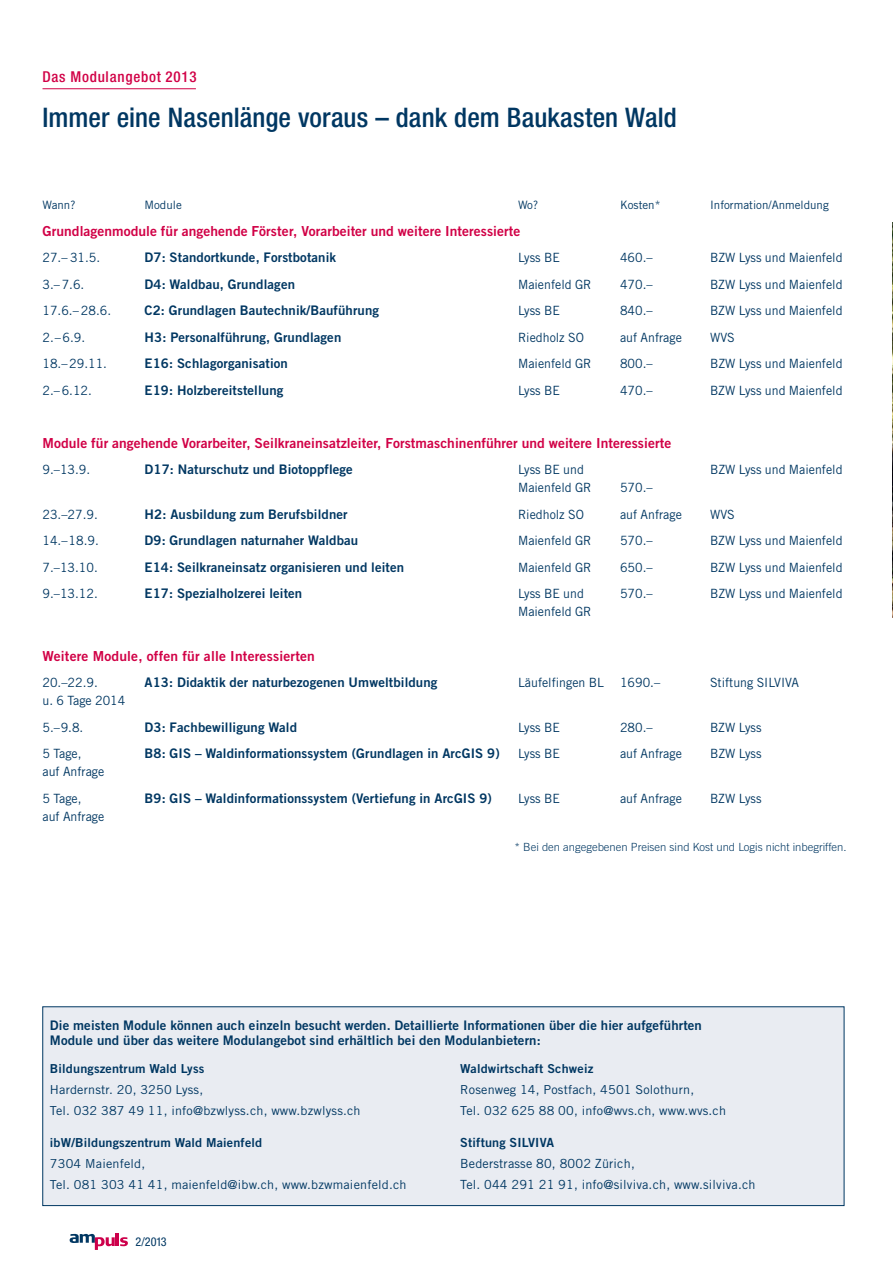
<style>
.page{position:relative;width:893px;height:1263px;background:#fff}
.page>*{position:absolute;margin:0;border:0;box-sizing:border-box;transform-origin:0 0}
.t1{font:500 condensed 27px "Helvetica Neue";letter-spacing:.005em;color:#003762}
.t2{font:500 condensed 15px "Helvetica Neue";letter-spacing:.05em;color:#d10046}
.t3{font:13.8px "Trade Gothic Bold Two";letter-spacing:.005em;color:#d10046}
.t4{font:13.2px/15px "Trade Gothic Bold Two";letter-spacing:.01em;color:#003762}
.t5{font:12.75px/26.5px "Trade Gothic";color:#003762}
.t6{font:12.6px/21px "Trade Gothic";letter-spacing:.015em;color:#003762}
.t7{font:12.6px "Trade Gothic Bold Two";letter-spacing:.015em;color:#003762}
.t8{font:12.3px/21px "Trade Gothic";letter-spacing:.015em;color:#003762}
.t9{font:12.3px "Trade Gothic Bold Two";letter-spacing:.015em;color:#003762}
.t10{font:condensed 12.15px "Helvetica Neue";color:#003762}
.t11{font:11.55px "Trade Gothic";color:#003762}
.t12{font:300 11.25px "Trade Gothic";color:#003762}
</style>
<div class="page">
<svg style="left:70px;top:1233px;width:58px;height:17px"></svg>
<hr style="left:43px;top:88px;width:153px;height:1px;background:#d10046">
<div style="left:43px;top:1006px;width:801px;height:200px;background:#e9ecf2;border:1px solid #003762"></div>
<img style="left:892px;top:222px;width:1px;height:396px">
<p class="t2" style="left:43px;top:68px;width:156px">Das Modulangebot 2013</p>
<h1 class="t1" style="left:43px;top:102px;width:636px">Immer eine Nasenlänge voraus – dank dem Baukasten Wald</h1>
<p class="t11" style="left:43px;top:198px;width:34px">Wann?</p>
<p class="t11" style="left:145px;top:198px;width:39px">Module</p>
<p class="t11" style="left:518px;top:198px;width:22px">Wo?</p>
<p class="t11" style="left:620px;top:198px;width:42px">Kosten*</p>
<p class="t11" style="left:710px;top:198px;width:120px">Information/Anmeldung</p>
<p class="t3" style="left:43px;top:222px;width:479px">Grundlagenmodule für angehende Förster, Vorarbeiter und weitere Interessierte</p>
<p class="t5" style="left:43px;top:244px;width:59px">27.– 31.5.</p>
<p class="t4" style="left:145px;top:250px;width:193px">D7: Standortkunde, Forstbotanik</p>
<p class="t5" style="left:518px;top:244px;width:43px">Lyss BE</p>
<p class="t5" style="left:620px;top:244px;width:34px">460.–</p>
<p class="t5" style="left:710px;top:244px;width:134px">BZW Lyss und Maienfeld</p>
<p class="t5" style="left:43px;top:271px;width:43px">3.–7.6.</p>
<p class="t4" style="left:145px;top:276px;width:152px">D4: Waldbau, Grundlagen</p>
<p class="t5" style="left:518px;top:271px;width:75px">Maienfeld GR</p>
<p class="t5" style="left:620px;top:271px;width:34px">470.–</p>
<p class="t5" style="left:710px;top:271px;width:134px">BZW Lyss und Maienfeld</p>
<p class="t5" style="left:43px;top:297px;width:70px">17.6.– 28.6.</p>
<p class="t4" style="left:145px;top:303px;width:236px">C2: Grundlagen Bautechnik/Bauführung</p>
<p class="t5" style="left:518px;top:297px;width:43px">Lyss BE</p>
<p class="t5" style="left:620px;top:297px;width:34px">840.–</p>
<p class="t5" style="left:710px;top:297px;width:134px">BZW Lyss und Maienfeld</p>
<p class="t5" style="left:43px;top:324px;width:44px">2.–6.9.</p>
<p class="t4" style="left:145px;top:329px;width:198px">H3: Personalführung, Grundlagen</p>
<p class="t5" style="left:518px;top:324px;width:67px">Riedholz SO</p>
<p class="t5" style="left:620px;top:324px;width:63px">auf Anfrage</p>
<p class="t5" style="left:710px;top:324px;width:26px">WVS</p>
<p class="t5" style="left:43px;top:350px;width:66px">18.–29.11.</p>
<p class="t4" style="left:145px;top:356px;width:145px">E16: Schlagorganisation</p>
<p class="t5" style="left:518px;top:350px;width:75px">Maienfeld GR</p>
<p class="t5" style="left:620px;top:350px;width:34px">800.–</p>
<p class="t5" style="left:710px;top:350px;width:134px">BZW Lyss und Maienfeld</p>
<p class="t5" style="left:43px;top:377px;width:51px">2.–6.12.</p>
<p class="t4" style="left:145px;top:382px;width:140px">E19: Holzbereitstellung</p>
<p class="t5" style="left:518px;top:377px;width:43px">Lyss BE</p>
<p class="t5" style="left:620px;top:377px;width:34px">470.–</p>
<p class="t5" style="left:710px;top:377px;width:134px">BZW Lyss und Maienfeld</p>
<p class="t3" style="left:43px;top:434px;width:630px">Module für angehende Vorarbeiter, Seilkraneinsatzleiter, Forstmaschinenführer und weitere Interessierte</p>
<p class="t5" style="left:43px;top:456px;width:49px">9.–13.9.</p>
<p class="t4" style="left:145px;top:462px;width:210px">D17: Naturschutz und Biotoppflege</p>
<p class="t5" style="left:518px;top:456px;width:67px">Lyss BE und</p>
<p class="t5" style="left:710px;top:456px;width:134px">BZW Lyss und Maienfeld</p>
<p class="t5" style="left:518px;top:474px;width:75px">Maienfeld GR</p>
<p class="t5" style="left:620px;top:474px;width:34px">570.–</p>
<p class="t5" style="left:43px;top:501px;width:57px">23.–27.9.</p>
<p class="t4" style="left:145px;top:506px;width:205px">H2: Ausbildung zum Berufsbildner</p>
<p class="t5" style="left:518px;top:501px;width:67px">Riedholz SO</p>
<p class="t5" style="left:620px;top:501px;width:63px">auf Anfrage</p>
<p class="t5" style="left:710px;top:501px;width:26px">WVS</p>
<p class="t5" style="left:43px;top:527px;width:58px">14.–18.9.</p>
<p class="t4" style="left:145px;top:533px;width:215px">D9: Grundlagen naturnaher Waldbau</p>
<p class="t5" style="left:518px;top:527px;width:75px">Maienfeld GR</p>
<p class="t5" style="left:620px;top:527px;width:34px">570.–</p>
<p class="t5" style="left:710px;top:527px;width:134px">BZW Lyss und Maienfeld</p>
<p class="t5" style="left:43px;top:554px;width:57px">7.–13.10.</p>
<p class="t4" style="left:145px;top:559px;width:261px">E14: Seilkraneinsatz organisieren und leiten</p>
<p class="t5" style="left:518px;top:554px;width:75px">Maienfeld GR</p>
<p class="t5" style="left:620px;top:554px;width:34px">650.–</p>
<p class="t5" style="left:710px;top:554px;width:134px">BZW Lyss und Maienfeld</p>
<p class="t5" style="left:43px;top:580px;width:57px">9.–13.12.</p>
<p class="t4" style="left:145px;top:586px;width:159px">E17: Spezialholzerei leiten</p>
<p class="t5" style="left:518px;top:580px;width:67px">Lyss BE und</p>
<p class="t5" style="left:620px;top:580px;width:34px">570.–</p>
<p class="t5" style="left:710px;top:580px;width:134px">BZW Lyss und Maienfeld</p>
<p class="t5" style="left:518px;top:598px;width:75px">Maienfeld GR</p>
<p class="t3" style="left:43px;top:647px;width:274px">Weitere Module, offen für alle Interessierten</p>
<p class="t5" style="left:43px;top:669px;width:57px">20.–22.9.</p>
<p class="t4" style="left:145px;top:675px;width:294px">A13: Didaktik der naturbezogenen Umweltbildung</p>
<p class="t5" style="left:518px;top:669px;width:87px">Läufelfingen BL</p>
<p class="t5" style="left:620px;top:669px;width:42px">1690.–</p>
<p class="t5" style="left:710px;top:669px;width:91px">Stiftung SILVIVA</p>
<p class="t5" style="left:43px;top:687px;width:84px">u. 6 Tage 2014<br>5.–9.8.</p>
<p class="t4" style="left:145px;top:719px;width:154px">D3: Fachbewilligung Wald</p>
<p class="t5" style="left:518px;top:714px;width:43px">Lyss BE</p>
<p class="t5" style="left:620px;top:714px;width:34px">280.–</p>
<p class="t5" style="left:710px;top:714px;width:53px">BZW Lyss</p>
<p class="t5" style="left:43px;top:740px;width:41px">5 Tage,</p>
<p class="t4" style="left:145px;top:746px;width:357px">B8: GIS – Waldinformationssystem (Grundlagen in ArcGIS 9)</p>
<p class="t5" style="left:518px;top:740px;width:43px">Lyss BE</p>
<p class="t5" style="left:620px;top:740px;width:63px">auf Anfrage</p>
<p class="t5" style="left:710px;top:740px;width:53px">BZW Lyss</p>
<p class="t5" style="left:43px;top:758px;width:63px">auf Anfrage<br>5 Tage,</p>
<p class="t4" style="left:145px;top:790px;width:349px">B9: GIS – Waldinformationssystem (Vertiefung in ArcGIS 9)</p>
<p class="t5" style="left:518px;top:785px;width:43px">Lyss BE</p>
<p class="t5" style="left:620px;top:785px;width:63px">auf Anfrage</p>
<p class="t5" style="left:710px;top:785px;width:53px">BZW Lyss</p>
<p class="t5" style="left:43px;top:803px;width:63px">auf Anfrage</p>
<p class="t12" style="left:514px;top:840px;width:333px">* Bei den angegebenen Preisen sind Kost und Logis nicht inbegriffen.</p>
<p class="t4" style="left:50px;top:1018px;width:653px">Die meisten Module können auch einzeln besucht werden. Detaillierte Informationen über die hier aufgeführten<br>Module und über das weitere Modulangebot sind erhältlich bei den Modulanbietern:</p>
<p class="t9" style="left:50px;top:1061px;width:156px">Bildungszentrum Wald Lyss</p>
<p class="t8" style="left:50px;top:1079px;width:312px">Hardernstr. 20, 3250 Lyss,<br>Tel. 032 387 49 11, info@bzwlyss.ch, www.bzwlyss.ch</p>
<p class="t9" style="left:50px;top:1135px;width:214px">ibW/Bildungszentrum Wald Maienfeld</p>
<p class="t8" style="left:50px;top:1153px;width:358px">7304 Maienfeld,<br>Tel. 081 303 41 41, maienfeld@ibw.ch, www.bzwmaienfeld.ch</p>
<p class="t10" style="left:135px;top:1235px;width:33px">2/2013</p>
<p class="t9" style="left:460px;top:1061px;width:134px">Waldwirtschaft Schweiz</p>
<p class="t8" style="left:460px;top:1079px;width:267px">Rosenweg 14, Postfach, 4501 Solothurn,<br>Tel. 032 625 88 00, info@wvs.ch, www.wvs.ch</p>
<p class="t7" style="left:460px;top:1134px;width:95px">Stiftung SILVIVA</p>
<p class="t6" style="left:460px;top:1153px;width:297px">Bederstrasse 80, 8002 Zürich,<br>Tel. 044 291 21 91, info@silviva.ch, www.silviva.ch</p>
</div>
